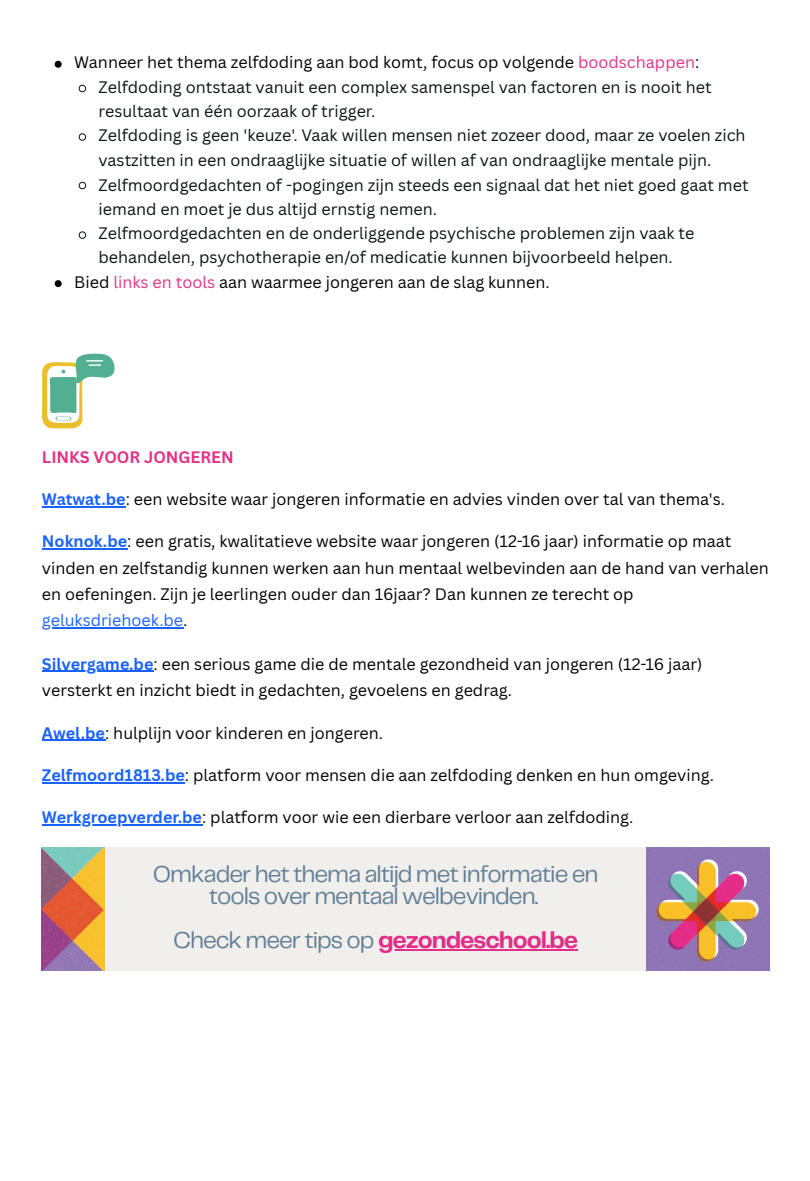
<style>
.page{position:relative;width:810px;height:1181px;background:#fff}
.page>*{position:absolute;margin:0;border:0;box-sizing:border-box;transform-origin:0 0}
.t1{font:23.85px/21.9px "Telegraf";letter-spacing:-.04em;color:#628098;text-align:center}
.t2{font:700 23.85px "Telegraf";letter-spacing:-.04em;color:#e22e89}
.t3{font:16.2px/26.2px "Canva Sans";color:#000}
.t4{font:16.2px/24.3px "Canva Sans";color:#0d1216}
.t5{font:700 16.2px "Canva Sans";color:#e33183}
.s1{color:#e33183}
.s2{font-weight:700;color:#1a62ff}
.s3{color:#1a62ff}
.s4{font-weight:400;color:#628098}
</style>
<div class="page">
<hr style="left:42px;top:506px;width:84px;height:1px;background:#1a62ff">
<hr style="left:42px;top:548px;width:85px;height:1px;background:#1a62ff">
<hr style="left:42px;top:627px;width:141px;height:1px;background:#1a62ff">
<hr style="left:42px;top:670px;width:112px;height:1px;background:#1a62ff">
<hr style="left:42px;top:739px;width:63px;height:1px;background:#1a62ff">
<hr style="left:42px;top:782px;width:143px;height:1px;background:#1a62ff">
<hr style="left:42px;top:824px;width:160px;height:1px;background:#1a62ff">
<svg style="left:55px;top:61px;width:7px;height:7px"></svg>
<svg style="left:79px;top:85px;width:7px;height:7px"></svg>
<svg style="left:79px;top:133px;width:7px;height:8px"></svg>
<svg style="left:79px;top:182px;width:7px;height:7px"></svg>
<svg style="left:79px;top:231px;width:7px;height:8px"></svg>
<svg style="left:55px;top:280px;width:7px;height:7px"></svg>
<svg style="left:42px;top:353px;width:73px;height:75px"></svg>
<div style="left:42px;top:847px;width:727px;height:123px;background:#f1efeb"></div>
<img style="left:646px;top:847px;width:123px;height:123px">
<img style="left:42px;top:847px;width:63px;height:123px">
<hr style="left:378px;top:949px;width:199px;height:2px;background:#e22e89">
<p class="t3" style="left:74px;top:49px;width:627px">Wanneer het thema zelfdoding aan bod komt, focus op volgende <span class="s1">boodschappen</span>:</p>
<p class="t4" style="left:99px;top:74px;width:615px">Zelfdoding ontstaat vanuit een complex samenspel van factoren en is nooit het resultaat van één oorzaak of trigger.</p>
<p class="t4" style="left:99px;top:122px;width:649px;line-height:25.2px">Zelfdoding is geen 'keuze'. Vaak willen mensen niet zozeer dood, maar ze voelen zich vastzitten in een ondraaglijke situatie of willen af van ondraaglijke mentale pijn.</p>
<p class="t4" style="left:99px;top:172px;width:652px">Zelfmoordgedachten of -pogingen zijn steeds een signaal dat het niet goed gaat met iemand en moet je dus altijd ernstig nemen.</p>
<p class="t4" style="left:99px;top:221px;width:597px">Zelfmoordgedachten en de onderliggende psychische problemen zijn vaak te behandelen, psychotherapie en/of medicatie kunnen bijvoorbeeld helpen.</p>
<p class="t3" style="left:74px;top:268px;width:477px">Bied <span class="s1">links en tools</span> aan waarmee jongeren aan de slag kunnen.</p>
<p class="t5" style="left:42px;top:445px;width:193px">LINKS VOOR JONGEREN</p>
<p class="t3" style="left:42px;top:485px;width:684px"><span class="s2">Watwat.be</span>: een website waar jongeren informatie en advies vinden over tal van thema's.</p>
<p class="t3" style="left:42px;top:528px;width:728px"><span class="s2">Noknok.be</span>: een gratis, kwalitatieve website waar jongeren (12-16 jaar) informatie op maat vinden en zelfstandig kunnen werken aan hun mentaal welbevinden aan de hand van verhalen en oefeningen. Zijn je leerlingen ouder dan 16jaar? Dan kunnen ze terecht op <span class="s3">geluksdriehoek.be</span>.</p>
<p class="t3" style="left:42px;top:650px;width:662px"><span class="s2">Silvergame.be</span>: een serious game die de mentale gezondheid van jongeren (12-16 jaar) versterkt en inzicht biedt in gedachten, gevoelens en gedrag.</p>
<p class="t3" style="left:42px;top:719px;width:343px"><span class="s2">Awel.be</span>: hulplijn voor kinderen en jongeren.</p>
<p class="t3" style="left:42px;top:761px;width:673px"><span class="s2">Zelfmoord1813.be</span>: platform voor mensen die aan zelfdoding denken en hun omgeving.</p>
<p class="t3" style="left:42px;top:804px;width:593px"><span class="s2">Werkgroepverder.be</span>: platform voor wie een dierbare verloor aan zelfdoding.</p>
<p class="t1" style="left:153px;top:864px;width:447px">Omkader het thema altijd met informatie en tools over mentaal welbevinden.</p>
<p class="t2" style="left:173px;top:929px;width:407px"><span class="s4">Check meer tips op</span> gezondeschool.be</p>
</div>
